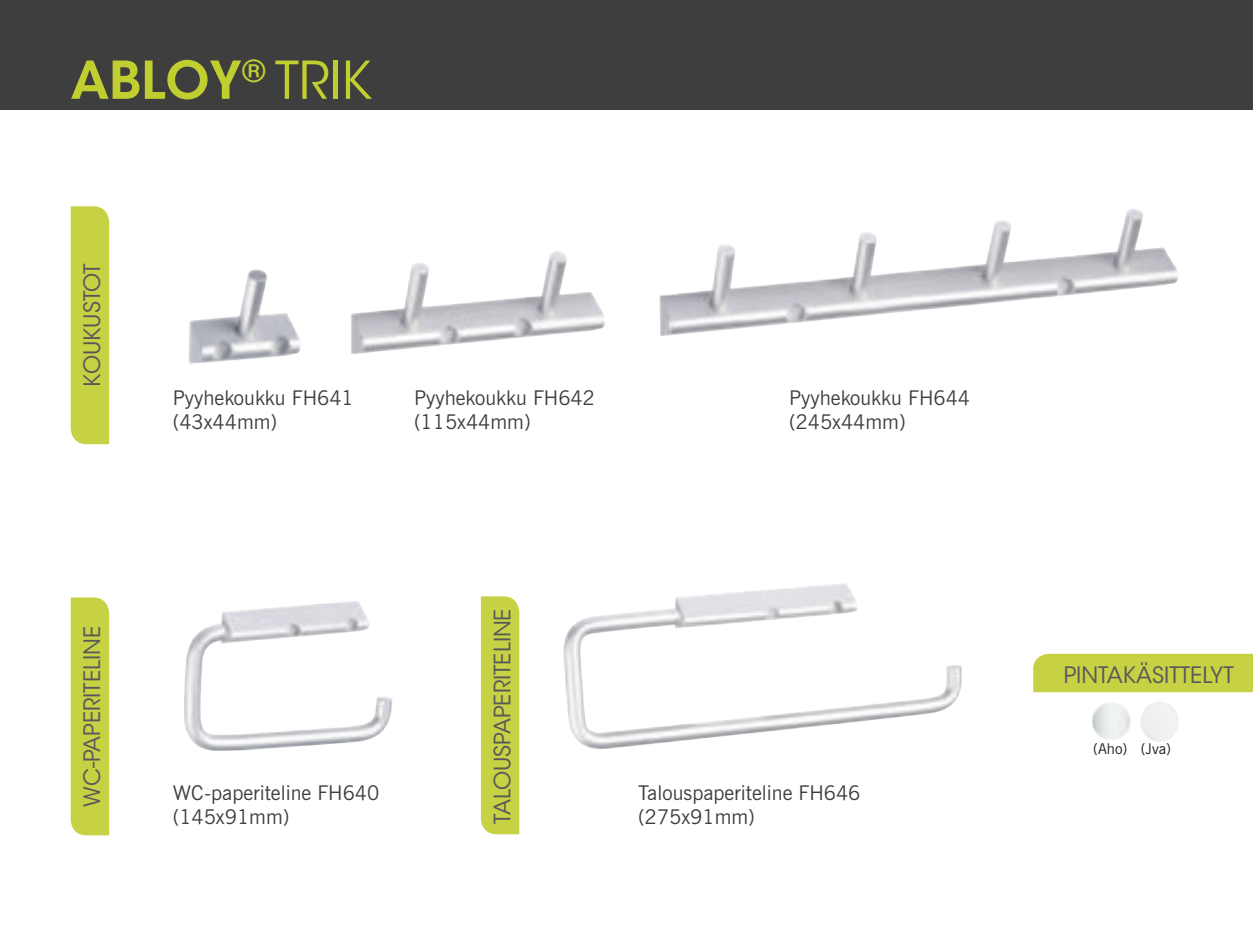
<style>
.page{position:relative;width:1253px;height:944px;background:#fff}
.page>*{position:absolute;margin:0;border:0;box-sizing:border-box;transform-origin:0 0}
.t1{font:600 51.75px "ITC Avant Garde Std";color:#c0ce30}
.t2{font:22.5px "ITC Avant Garde Std";color:#57585a}
.t3{font:20.25px/24.3px "News Gothic BT";color:#3e3e3f}
.t4{font:14.85px "News Gothic BT";color:#231f20}
.s1{font-weight:400}
</style>
<div class="page">
<img style="left:1082px;top:692px;width:59px;height:48px">
<div style="left:1033px;top:654px;width:220px;height:38px;background:#c6d243"></div>
<img style="left:351px;top:251px;width:237px;height:103px">
<img style="left:588px;top:209px;width:590px;height:127px">
<img style="left:184px;top:601px;width:209px;height:150px">
<img style="left:563px;top:583px;width:399px;height:166px">
<div style="left:0;top:0;width:1253px;height:109px;background:#3e3e3f"></div>
<img style="left:189px;top:269px;width:112px;height:95px">
<div style="left:71px;top:206px;width:38px;height:238px;background:#c6d243"></div>
<div style="left:71px;top:597px;width:38px;height:238px;background:#c6d243"></div>
<div style="left:481px;top:596px;width:38px;height:238px;background:#c6d243"></div>
<h1 class="t1" style="left:71px;top:47px;width:303px">ABLOY<sup>®</sup> <span class="s1">TRIK</span></h1>
<p class="t2" style="left:78px;top:387px;width:125px;rotate:-90deg">KOUKUSTOT</p>
<p class="t2" style="left:78px;top:807px;width:183px;rotate:-90deg">WC-PAPERITELINE</p>
<p class="t3" style="left:173px;top:385px;width:182px">Pyyhekoukku FH641 (43x44mm)</p>
<p class="t3" style="left:414px;top:385px;width:182px">Pyyhekoukku FH642 (115x44mm)</p>
<p class="t3" style="left:789px;top:385px;width:182px">Pyyhekoukku FH644 (245x44mm)</p>
<p class="t2" style="left:488px;top:824px;width:217px;rotate:-90deg">TALOUSPAPERITELINE</p>
<p class="t3" style="left:173px;top:780px;width:208px">WC-paperiteline FH640 (145x91mm)</p>
<p class="t3" style="left:638px;top:780px;width:224px">Talouspaperiteline FH646 (275x91mm)</p>
<p class="t2" style="left:1063px;top:661px;width:172px">PINTAKÄSITTELYT</p>
<p class="t4" style="left:1093px;top:740px;width:79px">(Aho) (Jva)</p>
</div>
